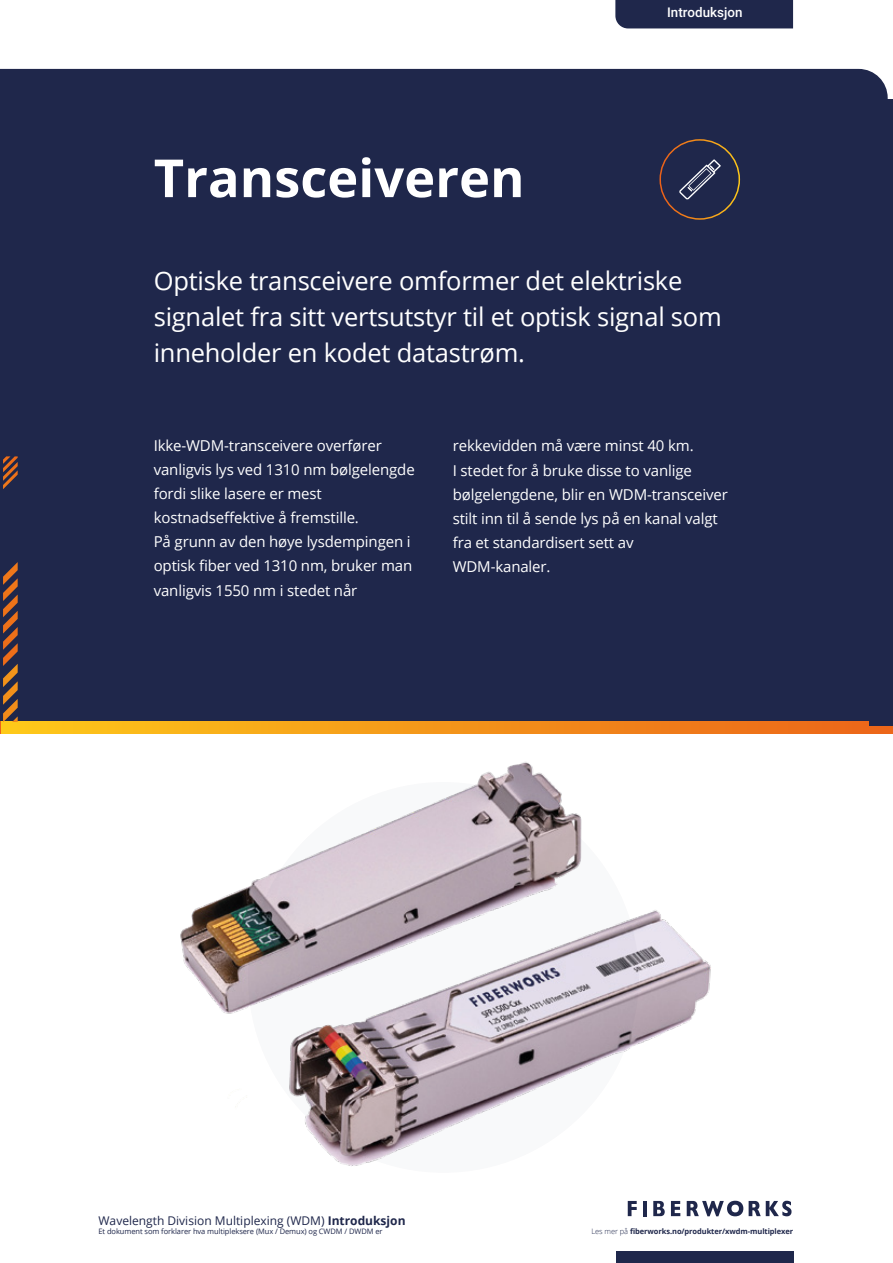
<style>
.page{position:relative;width:893px;height:1263px;background:#fff}
.page>*{position:absolute;margin:0;border:0;box-sizing:border-box;transform-origin:0 0}
.t1{font:700 52.5px "Open Sans";color:#fff}
.t2{font:25.5px/36px "Open Sans";letter-spacing:-.01em;color:#fff}
.t3{font:15px/24px "Open Sans";letter-spacing:-.01em;color:#fff}
.t4{font:500 13.35px "Roboto";color:#fff}
.t5{font:12px "Open Sans";color:#1f274b}
.t6{font:7.5px "Open Sans";letter-spacing:-.01em;color:#1f274b}
.t7{font:700 7.5px "Open Sans";letter-spacing:-.01em;color:#1f274b}
.s1{font-weight:700}
.s2{font-weight:300}
</style>
<div class="page">
<img style="left:180px;top:762px;width:531px;height:404px">
<svg style="left:248px;top:782px;width:391px;height:391px"></svg>
<div style="left:18px;top:69px;width:870px;height:652px;background:#1f274b"></div>
<svg style="left:18px;top:721px;width:875px;height:12px;background:#f49519"></svg>
<div style="left:659px;top:139px;width:81px;height:81px;border:2px solid #fff;border-radius:50%"></div>
<svg style="left:679px;top:159px;width:42px;height:41px;background:#3c4362"></svg>
<svg style="left:628px;top:1201px;width:9px;height:15px"></svg>
<hr style="left:643px;top:1201px;width:4px;height:15px;background:#1f274b">
<svg style="left:653px;top:1201px;width:12px;height:15px"></svg>
<svg style="left:671px;top:1201px;width:9px;height:15px"></svg>
<svg style="left:687px;top:1201px;width:56px;height:15px"></svg>
<svg style="left:749px;top:1201px;width:42px;height:15px"></svg>
<div style="left:615px;top:0;width:178px;height:28px;background:#1f274b"></div>
<div style="left:616px;top:1251px;width:178px;height:12px;background:#1f274b"></div>
<svg style="left:0;top:69px;width:18px;height:664px;background:#383244"></svg>
<div style="left:869px;top:99px;width:24px;height:627px;background:#1f274b"></div>
<h1 class="t1" style="left:154px;top:141px;width:372px">Transceiveren</h1>
<p class="t4" style="left:667px;top:3px;width:77px">Introduksjon</p>
<h2 class="t2" style="left:154px;top:262px;width:570px">Optiske transceivere omformer det elektriske signalet fra sitt vertsutstyr til et optisk signal som inneholder en kodet datastrøm.</h2>
<p class="t3" style="left:154px;top:434px;width:263px">Ikke-WDM-transceivere overfører vanligvis lys ved 1310 nm bølgelengde fordi slike lasere er mest kostnadseffektive å fremstille.<br>På grunn av den høye lysdempingen i optisk fiber ved 1310 nm, bruker man vanligvis 1550 nm i stedet når</p>
<p class="t3" style="left:453px;top:434px;width:277px">rekkevidden må være minst 40 km.<br>I stedet for å bruke disse to vanlige bølgelengdene, blir en WDM-transceiver stilt inn til å sende lys på en kanal valgt fra et standardisert sett av<br>WDM-kanaler.</p>
<p class="t5" style="left:99px;top:1212px;width:308px">Wavelength Division Multiplexing (WDM) <span class="s1">Introduksjon</span></p>
<p class="t6" style="left:99px;top:1226px;width:285px">Et dokument som forklarer hva multipleksere (Mux / Demux) og CWDM / DWDM er</p>
<p class="t7" style="left:591px;top:1226px;width:203px"><span class="s2">Les mer på</span> fiberworks.no/produkter/xwdm-multiplexer</p>
</div>
